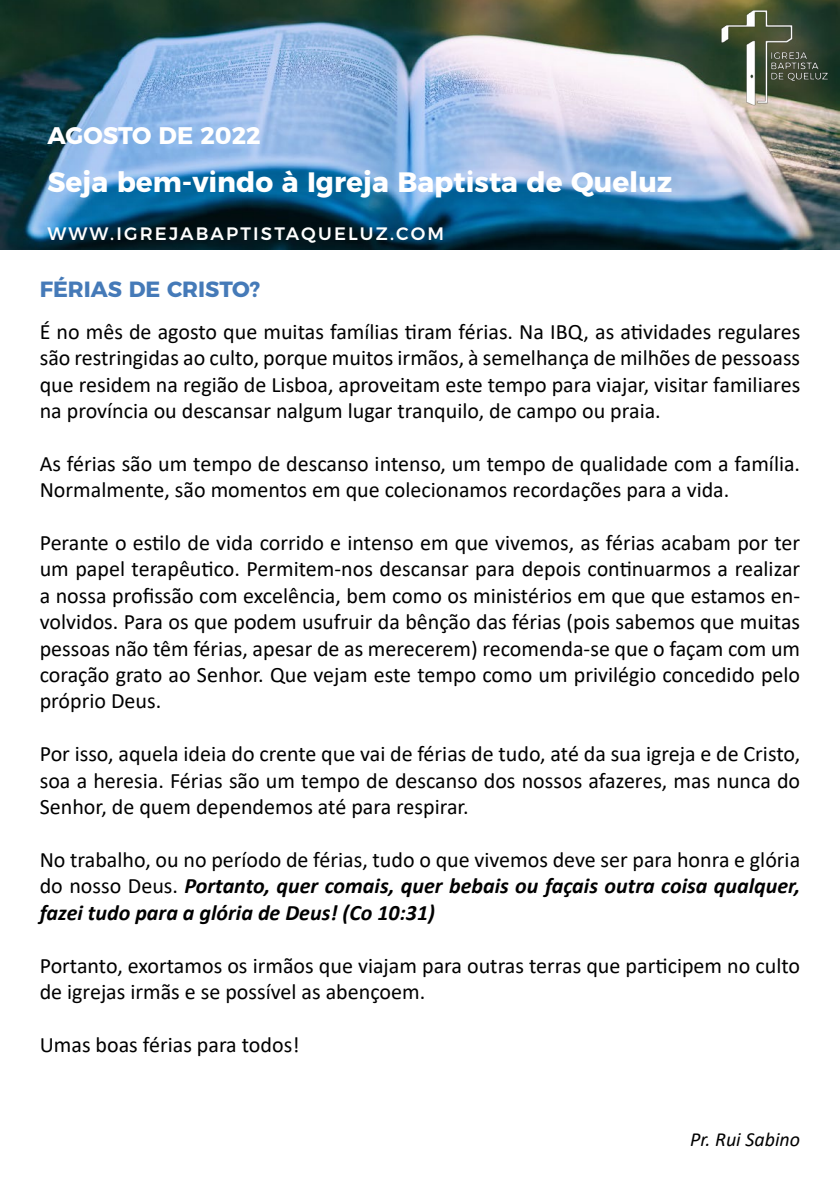
<style>
.page{position:relative;width:840px;height:1191px;background:#fff}
.page>*{position:absolute;margin:0;border:0;box-sizing:border-box;transform-origin:0 0}
.t1{font:700 28px "Montserrat";color:#fff}
.t2{font:700 24px "Montserrat";color:#fff}
.t3{font:22px/26.4px "Calibri";color:#000;text-align:justify}
.t4{font:italic 700 22px/26.4px "Calibri";color:#000;text-align:justify}
.t5{font:700 22px "Montserrat";color:#457ab8}
.t6{font:italic 20px "Calibri";color:#000}
.t7{font:500 18px "Montserrat";letter-spacing:.12em;color:#fff}
.s1{font-weight:400;font-style:normal}
</style>
<div class="page">
<img style="left:0;top:0;width:839px;height:250px">
<img style="left:714px;top:6px;width:125px;height:103px">
<p class="t2" style="left:47px;top:116px;width:215px">agosto de 2022</p>
<p class="t1" style="left:47px;top:159px;width:626px">Seja bem-vindo à Igreja Baptista de Queluz</p>
<p class="t7" style="left:47px;top:219px;width:398px">WWW.IGREJABAPTISTAQUELUZ.COM</p>
<p class="t5" style="left:40px;top:271px;width:222px">Férias de Cristo?</p>
<p class="t3" style="left:40px;top:318px;width:761px">É no mês de agosto que muitas famílias tiram férias. Na IBQ, as atividades regulares são restringidas ao culto, porque muitos irmãos, à semelhança de milhões de pessoass que residem na região de Lisboa, aproveitam este tempo para viajar, visitar familiares na província ou descansar nalgum lugar tranquilo, de campo ou praia.</p>
<p class="t3" style="left:40px;top:450px;width:761px">As férias são um tempo de descanso intenso, um tempo de qualidade com a família.<br>Normalmente, são momentos em que colecionamos recordações para a vida.</p>
<p class="t3" style="left:40px;top:529px;width:761px">Perante o estilo de vida corrido e intenso em que vivemos, as férias acabam por ter um papel terapêutico. Permitem-nos descansar para depois continuarmos a realizar a nossa profissão com excelência, bem como os ministérios em que que estamos en&shy;volvidos. Para os que podem usufruir da bênção das férias (pois sabemos que muitas pessoas não têm férias, apesar de as merecerem) recomenda-se que o façam com um coração grato ao Senhor. Que vejam este tempo como um privilégio concedido pelo próprio Deus.</p>
<p class="t3" style="left:40px;top:740px;width:761px">Por isso, aquela ideia do crente que vai de férias de tudo, até da sua igreja e de Cristo, soa a heresia. Férias são um tempo de descanso dos nossos afazeres, mas nunca do Senhor, de quem dependemos até para respirar.</p>
<p class="t4" style="left:40px;top:845px;width:761px"><span class="s1">No trabalho, ou no período de férias, tudo o que vivemos deve ser para honra e glória do nosso Deus.</span> Portanto, quer comais, quer bebais ou façais outra coisa qualquer, fazei tudo para a glória de Deus! (Co 10:31)</p>
<p class="t3" style="left:40px;top:951px;width:761px">Portanto, exortamos os irmãos que viajam para outras terras que participem no culto de igrejas irmãs e se possível as abençoem.</p>
<p class="t3" style="left:40px;top:1030px;width:261px">Umas boas férias para todos!</p>
<p class="t6" style="left:689px;top:1126px;width:112px">Pr. Rui Sabino</p>
</div>
